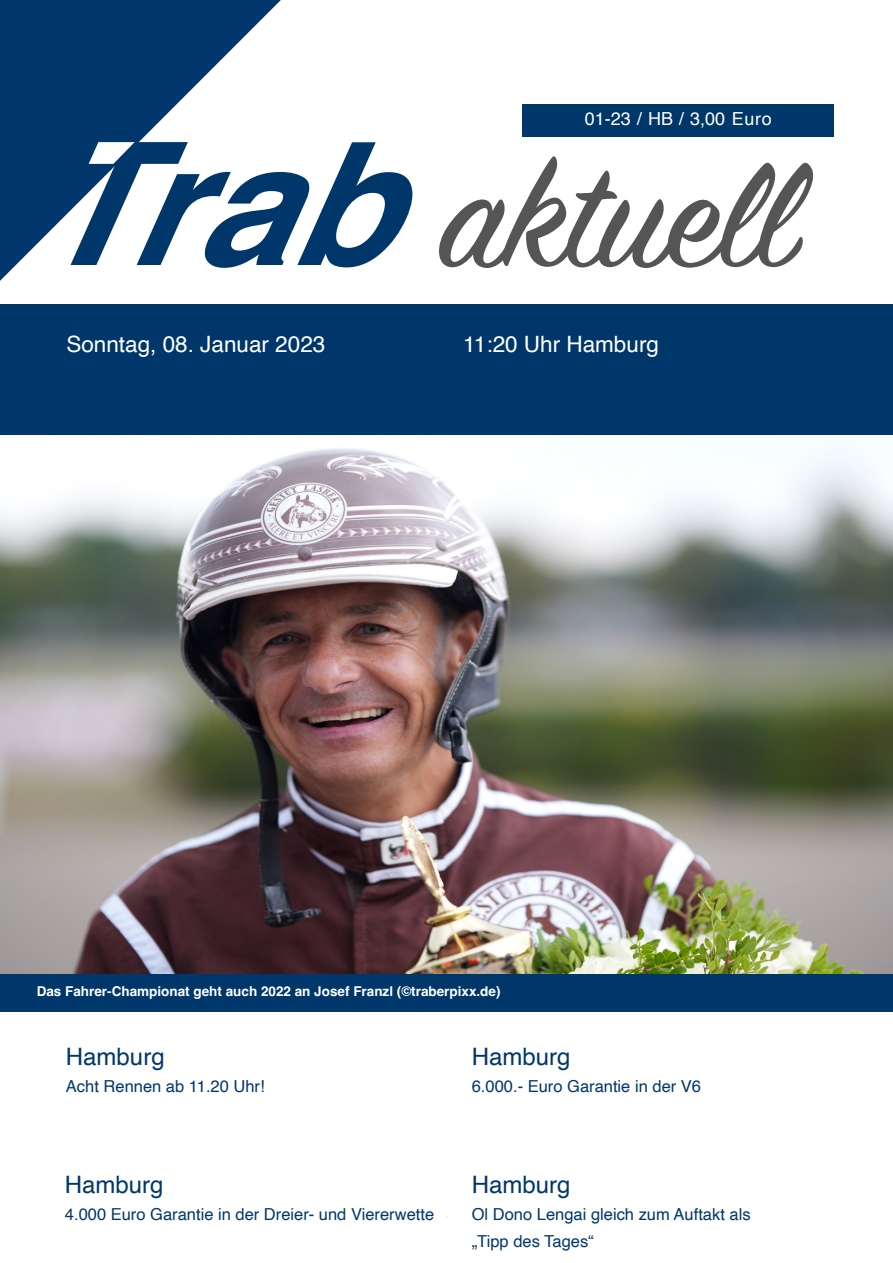
<style>
.page{position:relative;width:893px;height:1263px;background:#fff}
.page>*{position:absolute;margin:0;border:0;box-sizing:border-box;transform-origin:0 0}
.t1{font:165px "Sign Painter House Script";color:#555}
.t2{font:24px "Helvetica";color:#00376b}
.t3{font:22.5px "Helvetica";color:#fff}
.t4{font:18px "Helvetica";color:#fff}
.t5{font:16.5px "Helvetica";color:#00376b}
.t6{font:700 13.5px "Helvetica";color:#fff}
.s1{font-family:"Helvetica";font-weight:700;font-style:italic;font-size:170.7px;color:#00376b}
</style>
<div class="page">
<svg style="left:0;top:0;width:281px;height:281px"></svg>
<div style="left:523px;top:105px;width:311px;height:32px;background:#00376b"></div>
<div style="left:0;top:973px;width:893px;height:38px;background:#00376b"></div>
<div style="left:0;top:305px;width:893px;height:131px;background:#00376b"></div>
<svg style="left:89px;top:142px;width:46px;height:22px"></svg>
<img style="left:0;top:448px;width:893px;height:526px">
<p class="t4" style="left:585px;top:105px;width:189px">01-23 / HB / 3,00 Euro</p>
<p class="t1" style="left:31px;top:115px;width:766px"><span class="s1">Trab</span>aktuell</p>
<p class="t3" style="left:66px;top:326px;width:260px">Sonntag, 08. Januar 2023</p>
<p class="t3" style="left:463px;top:326px;width:197px">11:20 Uhr Hamburg</p>
<p class="t6" style="left:37px;top:983px;width:465px">Das Fahrer-Championat geht auch 2022 an Josef Franzl (©traberpixx.de)</p>
<p class="t2" style="left:66px;top:1038px;width:100px">Hamburg</p>
<p class="t5" style="left:66px;top:1073px;width:200px">Acht Rennen ab 11.20 Uhr!</p>
<p class="t2" style="left:65px;top:1166px;width:100px">Hamburg</p>
<p class="t5" style="left:65px;top:1202px;width:371px">4.000 Euro Garantie in der Dreier- und Viererwette</p>
<p class="t2" style="left:472px;top:1038px;width:100px">Hamburg</p>
<p class="t5" style="left:472px;top:1073px;width:231px">6.000.- Euro Garantie in der V6</p>
<p class="t2" style="left:472px;top:1166px;width:100px">Hamburg</p>
<p class="t5" style="left:472px;top:1201px;width:280px">Ol Dono Lengai gleich zum Auftakt als</p>
<p class="t5" style="left:472px;top:1228px;width:123px">„Tipp des Tages“</p>
</div>
